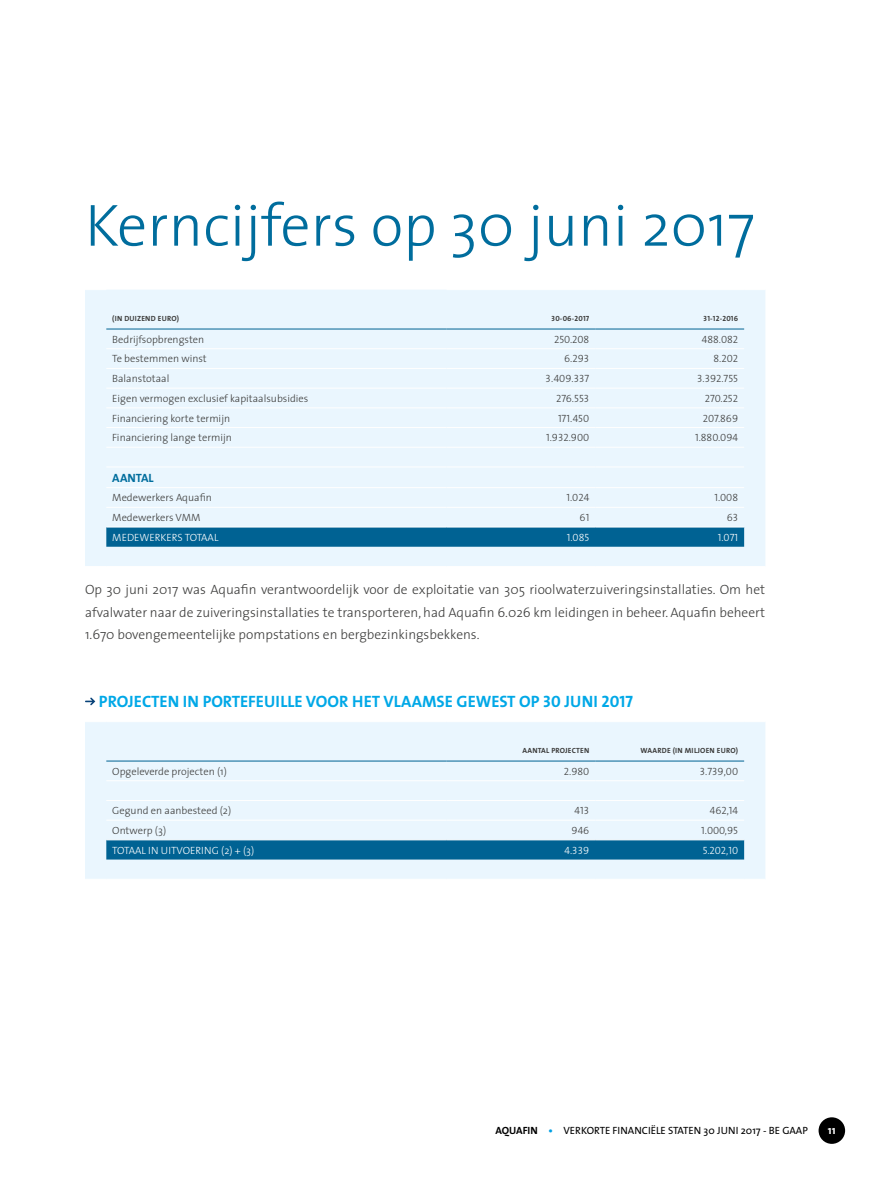
<style>
.page{position:relative;width:893px;height:1191px;background:#fff}
.page>*{position:absolute;margin:0;border:0;box-sizing:border-box;transform-origin:0 0}
.t1{font:300 60px "The Sans";color:#006d9d}
.t2{font:16.5px "The Sans Bold Caps";color:#00a8e7}
.t3{font:300 13.5px/22.5px "The Sans";color:#3c3c3b;text-align:justify}
.t4{font:12px "The Sans Bold Caps";color:#006d9d}
.t5{font:700 11.55px "The Sans";color:#fff}
.t6{font:300 10.5px "The Sans";color:#3c3c3b}
.t7{font:10.5px "The Sans Light Caps";color:#3c3c3b}
.t8{font:10.5px "The Sans";color:#000}
.t9{font:300 10.5px "The Sans";color:#fff}
.t10{font:10.5px "The Sans Light Caps";color:#fff}
.t11{font:7.5px "The Sans Bold Caps";letter-spacing:.025em;color:#3c3c3b}
.s1{font-weight:700}
.s2{font-weight:700;color:#009fe3}
</style>
<div class="page">
<div style="left:85px;top:290px;width:680px;height:276px;background:#eaf6fe"></div>
<svg style="left:106px;top:527px;width:638px;height:20px;background:#0a6897"></svg>
<hr style="left:106px;top:348px;width:340px;height:1px;background:#fff">
<hr style="left:446px;top:348px;width:149px;height:1px;background:#fff">
<hr style="left:595px;top:348px;width:149px;height:1px;background:#fff">
<hr style="left:106px;top:368px;width:340px;height:1px;background:#fff">
<hr style="left:446px;top:368px;width:149px;height:1px;background:#fff">
<hr style="left:595px;top:368px;width:149px;height:1px;background:#fff">
<hr style="left:106px;top:388px;width:340px;height:1px;background:#fff">
<hr style="left:446px;top:388px;width:149px;height:1px;background:#fff">
<hr style="left:595px;top:388px;width:149px;height:1px;background:#fff">
<hr style="left:106px;top:407px;width:340px;height:1px;background:#fff">
<hr style="left:446px;top:407px;width:149px;height:1px;background:#fff">
<hr style="left:595px;top:407px;width:149px;height:1px;background:#fff">
<hr style="left:106px;top:427px;width:340px;height:1px;background:#fff">
<hr style="left:446px;top:427px;width:149px;height:1px;background:#fff">
<hr style="left:595px;top:427px;width:149px;height:1px;background:#fff">
<hr style="left:106px;top:447px;width:340px;height:1px;background:#fff">
<hr style="left:446px;top:447px;width:149px;height:1px;background:#fff">
<hr style="left:595px;top:447px;width:149px;height:1px;background:#fff">
<hr style="left:446px;top:466px;width:149px;height:1px;background:#fff">
<hr style="left:595px;top:466px;width:149px;height:1px;background:#fff">
<hr style="left:446px;top:487px;width:149px;height:1px;background:#fff">
<hr style="left:595px;top:487px;width:149px;height:1px;background:#fff">
<hr style="left:106px;top:507px;width:340px;height:1px;background:#fff">
<hr style="left:446px;top:507px;width:149px;height:1px;background:#fff">
<hr style="left:595px;top:507px;width:149px;height:1px;background:#fff">
<hr style="left:106px;top:526px;width:340px;height:1px;background:#fff">
<hr style="left:446px;top:526px;width:149px;height:1px;background:#fff">
<hr style="left:595px;top:526px;width:149px;height:1px;background:#fff">
<hr style="left:106px;top:466px;width:340px;height:1px;background:#fff">
<hr style="left:106px;top:487px;width:340px;height:1px;background:#fff">
<hr style="left:446px;top:329px;width:149px;height:1px;background:#006293">
<hr style="left:595px;top:329px;width:149px;height:1px;background:#006293">
<hr style="left:106px;top:329px;width:340px;height:1px;background:#006293">
<svg style="left:85px;top:697px;width:10px;height:8px"></svg>
<div style="left:85px;top:722px;width:680px;height:157px;background:#eaf6fe"></div>
<div style="left:106px;top:840px;width:638px;height:19px;background:#006293"></div>
<hr style="left:106px;top:780px;width:340px;height:1px;background:#fff">
<hr style="left:446px;top:780px;width:149px;height:1px;background:#fff">
<hr style="left:595px;top:780px;width:149px;height:1px;background:#fff">
<hr style="left:106px;top:800px;width:340px;height:1px;background:#fff">
<hr style="left:446px;top:800px;width:149px;height:1px;background:#fff">
<hr style="left:595px;top:800px;width:149px;height:1px;background:#fff">
<hr style="left:106px;top:819px;width:340px;height:1px;background:#fff">
<hr style="left:446px;top:819px;width:149px;height:1px;background:#fff">
<hr style="left:595px;top:819px;width:149px;height:1px;background:#fff">
<hr style="left:106px;top:839px;width:340px;height:1px;background:#fff">
<hr style="left:446px;top:839px;width:149px;height:1px;background:#fff">
<hr style="left:595px;top:839px;width:149px;height:1px;background:#fff">
<hr style="left:106px;top:760px;width:340px;height:1px;background:#006293">
<hr style="left:446px;top:760px;width:149px;height:1px;background:#006293">
<hr style="left:595px;top:760px;width:149px;height:1px;background:#006293">
<div style="left:819px;top:1117px;width:26px;height:26px;background:#000;border-radius:50%"></div>
<h1 class="t1" style="left:85px;top:176px;width:671px">Kerncijfers op 30 juni 2017</h1>
<p class="t11" style="left:112px;top:312px;width:68px">(IN DUIZEND EURO)</p>
<p class="t11" style="left:552px;top:312px;width:39px">30-06-2017</p>
<p class="t11" style="left:704px;top:312px;width:36px">31-12-2016</p>
<p class="t6" style="left:112px;top:330px;width:94px">Bedrijfsopbrengsten</p>
<p class="t7" style="left:554px;top:330px;width:37px">250.208</p>
<p class="t7" style="left:702px;top:330px;width:38px">488.082</p>
<p class="t6" style="left:112px;top:350px;width:96px">Te bestemmen winst</p>
<p class="t7" style="left:564px;top:350px;width:27px">6.293</p>
<p class="t7" style="left:713px;top:350px;width:26px">8.202</p>
<p class="t6" style="left:112px;top:370px;width:59px">Balanstotaal</p>
<p class="t7" style="left:546px;top:370px;width:45px">3.409.337</p>
<p class="t7" style="left:697px;top:370px;width:43px">3.392.755</p>
<p class="t6" style="left:112px;top:389px;width:198px">Eigen vermogen exclusief kapitaalsubsidies</p>
<p class="t7" style="left:556px;top:389px;width:35px">276.553</p>
<p class="t7" style="left:705px;top:389px;width:35px">270.252</p>
<p class="t6" style="left:112px;top:409px;width:119px">Financiering korte termijn</p>
<p class="t7" style="left:558px;top:409px;width:33px">171.450</p>
<p class="t7" style="left:703px;top:409px;width:37px">207.869</p>
<p class="t6" style="left:112px;top:429px;width:121px">Financiering lange termijn</p>
<p class="t7" style="left:546px;top:429px;width:45px">1.932.900</p>
<p class="t7" style="left:695px;top:429px;width:45px">1.880.094</p>
<p class="t4" style="left:112px;top:467px;width:43px">AANTAL</p>
<p class="t6" style="left:112px;top:489px;width:101px">Medewerkers Aquafin</p>
<p class="t7" style="left:566px;top:489px;width:24px">1.024</p>
<p class="t7" style="left:714px;top:489px;width:25px">1.008</p>
<p class="t6" style="left:112px;top:509px;width:90px">Medewerkers VMM</p>
<p class="t7" style="left:580px;top:509px;width:11px">61</p>
<p class="t7" style="left:727px;top:509px;width:13px">63</p>
<p class="t9" style="left:112px;top:528px;width:108px">MEDEWERKERS TOTAAL</p>
<p class="t10" style="left:567px;top:528px;width:24px">1.085</p>
<p class="t10" style="left:718px;top:528px;width:22px">1.071</p>
<p class="t3" style="left:85px;top:578px;width:682px">Op 30 juni 2017 was Aquafin verantwoordelijk voor de exploitatie van 305 rioolwaterzuiveringsinstallaties. Om het afvalwater naar de zuiveringsinstallaties te transporteren, had Aquafin 6.026 km leidingen in beheer. Aquafin beheert 1.670 bovengemeentelijke pompstations en bergbezinkingsbekkens.</p>
<p class="t2" style="left:99px;top:687px;width:536px">PROJECTEN IN PORTEFEUILLE VOOR HET VLAAMSE GEWEST OP 30 JUNI 2017</p>
<p class="t11" style="left:522px;top:744px;width:68px">AANTAL PROJECTEN</p>
<p class="t11" style="left:640px;top:744px;width:99px">WAARDE (IN MILJOEN EURO)</p>
<p class="t6" style="left:112px;top:762px;width:116px">Opgeleverde projecten (1)</p>
<p class="t7" style="left:564px;top:762px;width:27px">2.980</p>
<p class="t7" style="left:700px;top:762px;width:40px">3.739,00</p>
<p class="t6" style="left:112px;top:802px;width:120px">Gegund en aanbesteed (2)</p>
<p class="t7" style="left:575px;top:802px;width:16px">413</p>
<p class="t7" style="left:710px;top:802px;width:30px">462,14</p>
<p class="t6" style="left:112px;top:821px;width:55px">Ontwerp (3)</p>
<p class="t7" style="left:572px;top:821px;width:19px">946</p>
<p class="t7" style="left:701px;top:821px;width:38px">1.000,95</p>
<p class="t9" style="left:112px;top:841px;width:143px">TOTAAL IN UITVOERING (2) + (3)</p>
<p class="t10" style="left:564px;top:841px;width:26px">4.339</p>
<p class="t10" style="left:703px;top:841px;width:37px">5.202,10</p>
<p class="t8" style="left:495px;top:1122px;width:314px"><span class="s1">AQUAFIN</span> <span class="s2">•</span> VERKORTE FINANCIËLE STATEN 30 JUNI 2017 - BE GAAP</p>
<p class="t5" style="left:828px;top:1120px;width:9px">11</p>
</div>
